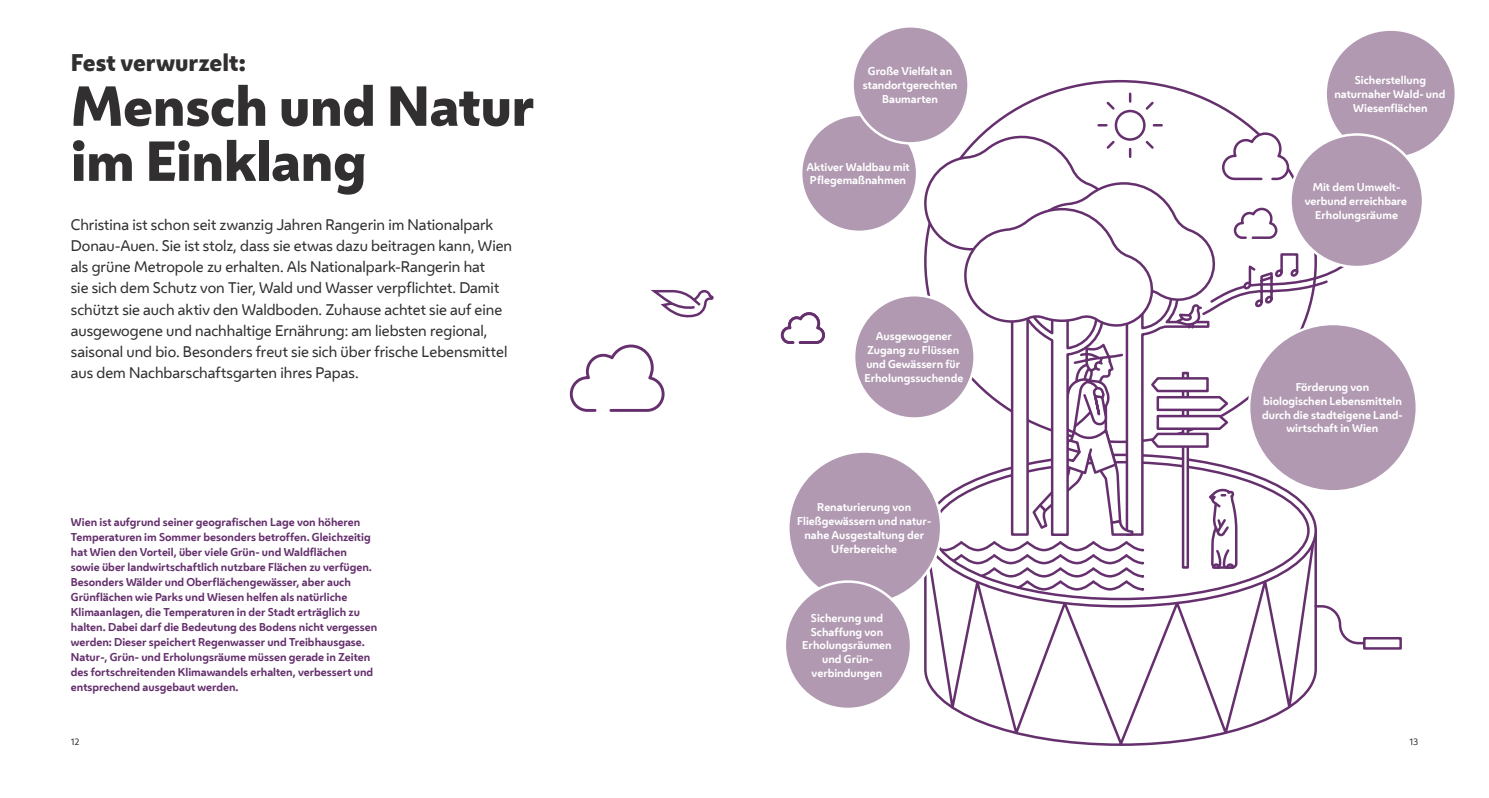
<style>
.page{position:relative;width:1489px;height:798px;background:#fff}
.page>*{position:absolute;margin:0;border:0;box-sizing:border-box;transform-origin:0 0}
.t1{font:800 52.5px/55px "Wiener Melange";letter-spacing:-.005em;color:#312f30}
.t2{font:800 22.5px "Wiener Melange";color:#312f30}
.t3{font:14.38px/21.2px "Wiener Melange";letter-spacing:-.005em;color:#312f30}
.t4{font:700 10.62px/15px "Wiener Melange";color:#65306d}
.t5{font:700 10.62px/13.8px "Wiener Melange";color:#fff;text-align:center}
.t6{font:8.75px "Wiener Melange";color:#312f30}
</style>
<div class="page">
<svg style="left:1097px;top:91px;width:265px;height:554px"></svg>
<svg style="left:1362px;top:637px;width:39px;height:12px"></svg>
<svg style="left:924px;top:569px;width:391px;height:177px"></svg>
<svg style="left:924px;top:131px;width:426px;height:438px"></svg>
<svg style="left:780px;top:312px;width:45px;height:32px"></svg>
<svg style="left:569px;top:344px;width:96px;height:68px"></svg>
<svg style="left:650px;top:289px;width:64px;height:29px"></svg>
<div style="left:1248px;top:324px;width:168px;height:167px;background:#b199b2;border-radius:50%"></div>
<div style="left:1325px;top:30px;width:130px;height:128px;background:#b199b2;border-radius:50%"></div>
<div style="left:788px;top:451px;width:153px;height:152px;background:#b199b2;border-radius:50%"></div>
<div style="left:784px;top:581px;width:127px;height:127px;background:#b199b2;border-radius:50%"></div>
<div style="left:801px;top:115px;width:116px;height:117px;background:#b199b2;border-radius:50%"></div>
<div style="left:854px;top:295px;width:120px;height:123px;background:#b199b2;border-radius:50%"></div>
<div style="left:852px;top:294px;width:123px;height:125px;border:2px solid #fff;border-radius:50%"></div>
<div style="left:1290px;top:134px;width:132px;height:133px;background:#b199b2;border-radius:50%"></div>
<div style="left:852px;top:26px;width:116px;height:117px;background:#b199b2;border-radius:50%"></div>
<div style="left:851px;top:25px;width:118px;height:119px;border:2px solid #fff;border-radius:50%"></div>
<h2 class="t2" style="left:71px;top:47px;width:176px">Fest verwurzelt:</h2>
<h1 class="t1" style="left:71px;top:79px;width:465px">Mensch und Natur im Einklang</h1>
<p class="t3" style="left:71px;top:213px;width:443px">Christina ist schon seit zwanzig Jahren Rangerin im Nationalpark Donau-Auen. Sie ist stolz, dass sie etwas dazu beitragen kann, Wien als grüne Metropole zu erhalten. Als Nationalpark-Rangerin hat<br>sie sich dem Schutz von Tier, Wald und Wasser verpflichtet. Damit schützt sie auch aktiv den Waldboden. Zuhause achtet sie auf eine ausgewogene und nachhaltige Ernährung: am liebsten regional, saisonal und bio. Besonders freut sie sich über frische Lebensmittel aus dem Nachbarschaftsgarten ihres Papas.</p>
<p class="t4" style="left:71px;top:513px;width:308px">Wien ist aufgrund seiner geografischen Lage von höheren Temperaturen im Sommer besonders betroffen. Gleichzeitig hat Wien den Vorteil, über viele Grün- und Waldflächen sowie über landwirtschaftlich nutzbare Flächen zu verfügen.<br>Besonders Wälder und Oberflächengewässer, aber auch Grünflächen wie Parks und Wiesen helfen als natürliche Klimaanlagen, die Temperaturen in der Stadt erträglich zu halten. Dabei darf die Bedeutung des Bodens nicht vergessen werden: Dieser speichert Regenwasser und Treibhausgase.<br>Natur-, Grün- und Erholungsräume müssen gerade in Zeiten des fortschreitenden Klimawandels erhalten, verbessert und entsprechend ausgebaut werden.</p>
<p class="t5" style="left:862px;top:64px;width:96px">Große Vielfalt an standortgerechten<br>Baumarten</p>
<p class="t5" style="left:806px;top:159px;width:105px">Aktiver Waldbau mit<br>Pflegemaßnahmen</p>
<p class="t5" style="left:864px;top:329px;width:100px">Ausgewogener<br>Zugang zu Flüssen und Gewässern für<br>Erholungssuchende</p>
<p class="t5" style="left:797px;top:499px;width:136px">Renaturierung von<br>Fließgewässern und natur&shy;nahe Ausgestaltung der<br>Uferbereiche</p>
<p class="t5" style="left:802px;top:610px;width:91px">Sicherung und<br>Schaffung von<br>Erholungsräumen und Grün&shy;verbindungen</p>
<p class="t5" style="left:1334px;top:73px;width:112px">Sicherstellung naturnaher Wald- und<br>Wiesenflächen</p>
<p class="t5" style="left:1304px;top:179px;width:104px">Mit dem Umwelt&shy;verbund erreichbare<br>Erholungsräume</p>
<p class="t5" style="left:1261px;top:379px;width:142px">Förderung von<br>biologischen Lebensmitteln durch die stadteigene Land&shy;wirtschaft in Wien</p>
<p class="t6" style="left:71px;top:734px;width:10px">12</p>
<p class="t6" style="left:1409px;top:734px;width:10px">13</p>
</div>
